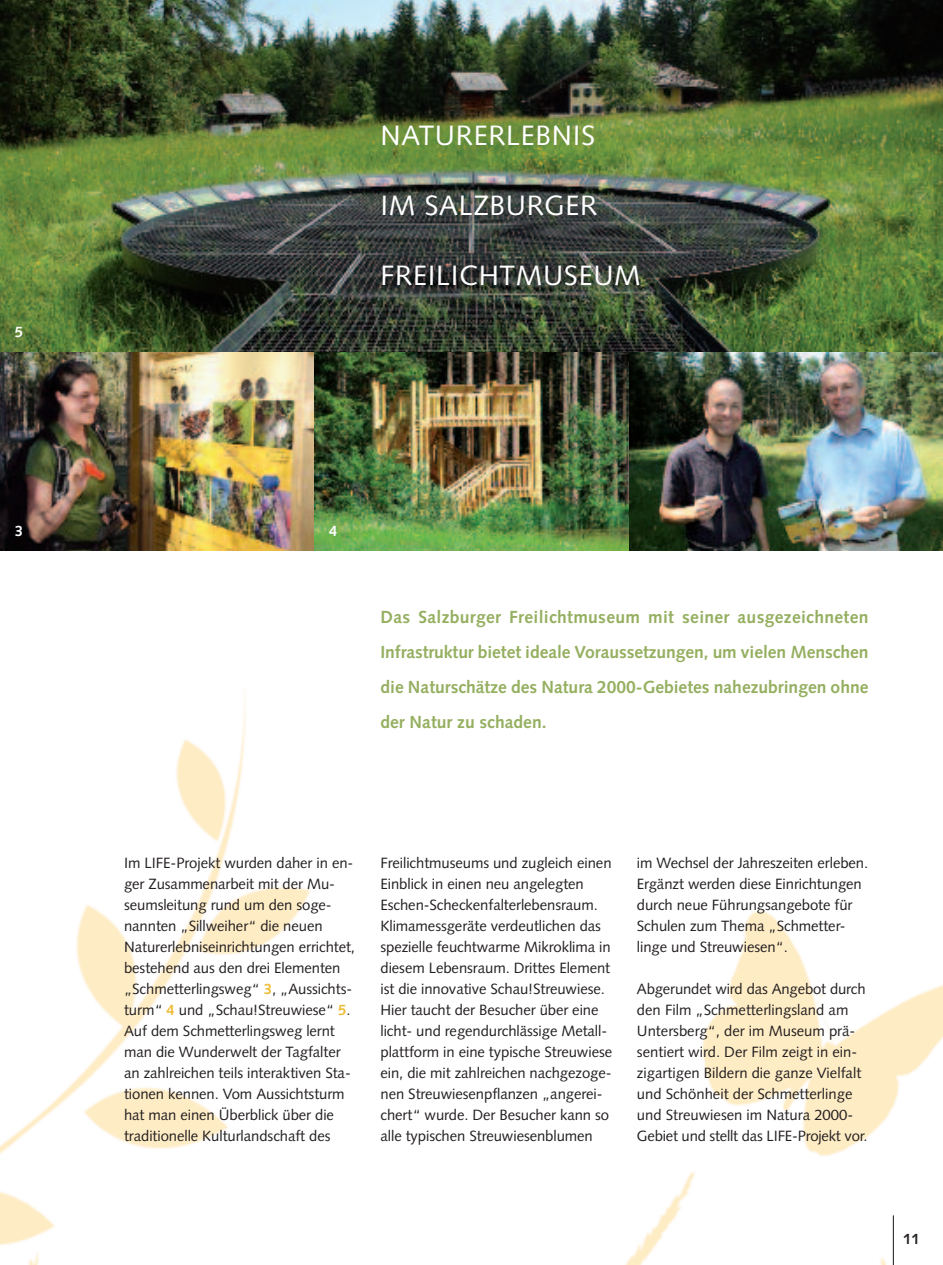
<style>
.page{position:relative;width:943px;height:1265px;background:#fff}
.page>*{position:absolute;margin:0;border:0;box-sizing:border-box;transform-origin:0 0}
.t1{font:28px "Syntax";letter-spacing:.025em;color:#fff}
.t2{font:700 17.5px/35px "Syntax";color:#95af60;text-align:justify}
.t3{font:14.88px/21px "Syntax";letter-spacing:-.005em;color:#231f20}
.t4{font:700 14.88px "Syntax";color:#fff}
.t5{font:700 14.88px "Syntax";color:#231f20}
.s1{font-weight:700;color:#eebd37}
</style>
<div class="page">
<img style="left:0;top:693px;width:943px;height:572px">
<img style="left:0;top:0;width:943px;height:551px">
<hr style="left:892px;top:1215px;width:1px;height:50px;background:#231f20">
<p class="t4" style="left:15px;top:326px;width:10px">5</p>
<p class="t4" style="left:15px;top:525px;width:10px">3</p>
<h1 class="t1" style="left:380px;top:124px;width:216px">NATURERLEBNIS</h1>
<h1 class="t1" style="left:380px;top:194px;width:218px">IM SALZBURGER</h1>
<h1 class="t1" style="left:380px;top:264px;width:262px">FREILICHTMUSEUM</h1>
<p class="t4" style="left:329px;top:525px;width:10px">4</p>
<p class="t2" style="left:380px;top:601px;width:489px">Das Salzburger Freilichtmuseum mit seiner ausgezeichneten Infrastruktur bietet ideale Voraussetzungen, um vielen Menschen die Naturschätze des Natura 2000-Gebietes nahezubringen ohne der Natur zu schaden.</p>
<p class="t3" style="left:124px;top:854px;width:232px">Im LIFE-Projekt wurden daher in en&shy;ger Zusammenarbeit mit der Mu&shy;seumsleitung rund um den soge&shy;nannten „Sillweiher“ die neuen Naturerlebniseinrichtungen errichtet, bestehend aus den drei Elementen „Schmetterlingsweg“ <span class="s1">3</span>, „Aussichts&shy;turm“ <span class="s1">4</span> und „Schau!Streuwiese“ <span class="s1">5</span>.<br>Auf dem Schmetterlingsweg lernt man die Wunderwelt der Tagfalter an zahlreichen teils interaktiven Sta&shy;tionen kennen. Vom Aussichtsturm hat man einen Überblick über die traditionelle Kulturlandschaft des</p>
<p class="t3" style="left:380px;top:854px;width:233px">Freilichtmuseums und zugleich einen Einblick in einen neu angelegten Eschen-Scheckenfalterlebensraum.<br>Klimamessgeräte verdeutlichen das spezielle feuchtwarme Mikroklima in diesem Lebensraum. Drittes Element ist die innovative Schau!Streuwiese.<br>Hier taucht der Besucher über eine licht- und regendurchlässige Metall&shy;plattform in eine typische Streuwiese ein, die mit zahlreichen nachgezoge&shy;nen Streuwiesenpflanzen „angerei&shy;chert“ wurde. Der Besucher kann so alle typischen Streuwiesenblumen</p>
<p class="t3" style="left:637px;top:854px;width:233px">im Wechsel der Jahreszeiten erleben.<br>Ergänzt werden diese Einrichtungen durch neue Führungsangebote für<br>Schulen zum Thema „Schmetter&shy;linge und Streuwiesen“.</p>
<p class="t3" style="left:637px;top:980px;width:232px">Abgerundet wird das Angebot durch den Film „Schmetterlingsland am Untersberg“, der im Museum prä&shy;sentiert wird. Der Film zeigt in ein&shy;zigartigen Bildern die ganze Vielfalt und Schönheit der Schmetterlinge und Streuwiesen im Natura 2000- Gebiet und stellt das LIFE-Projekt vor.</p>
<p class="t5" style="left:903px;top:1233px;width:18px">11</p>
</div>
